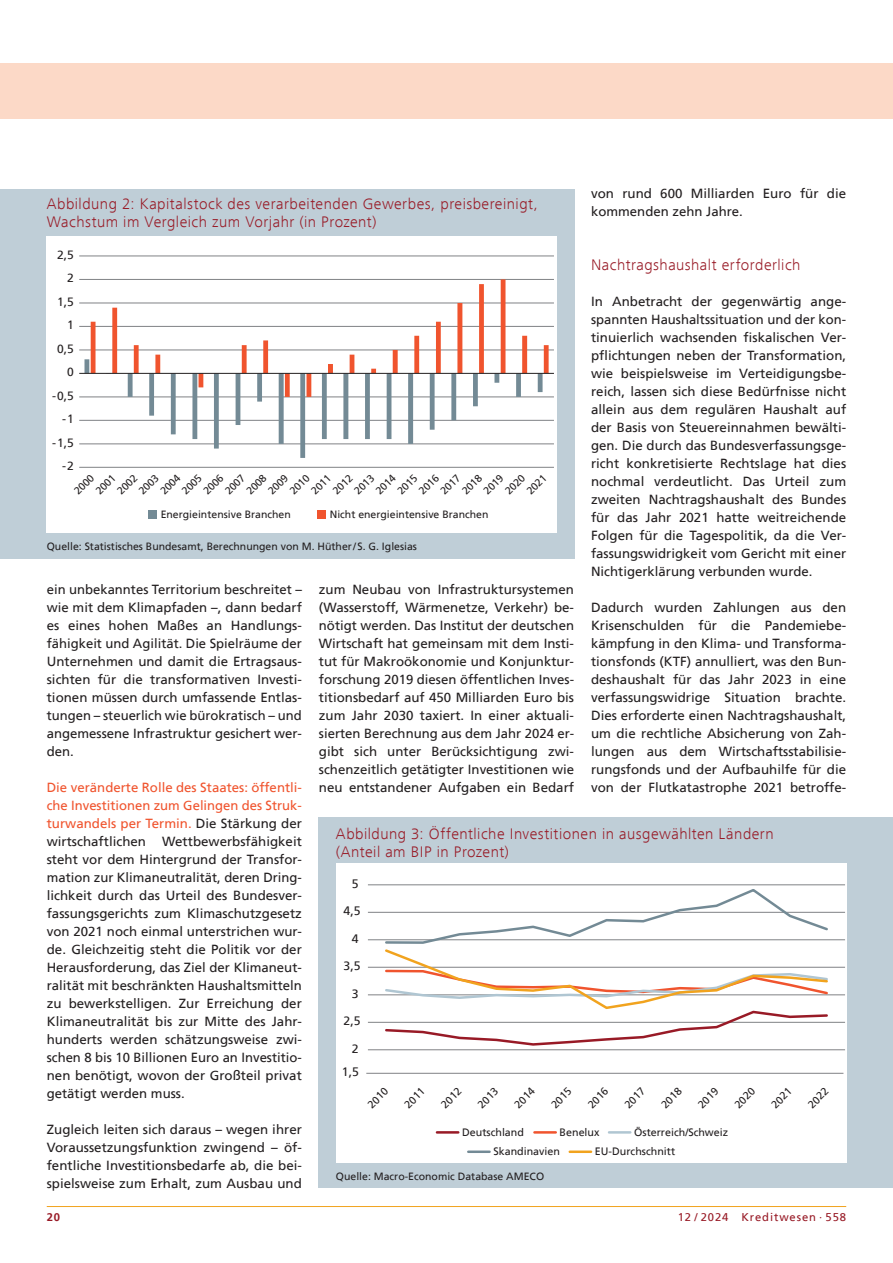
<style>
.page{position:relative;width:893px;height:1263px;background:#fff}
.page>*{position:absolute;margin:0;border:0;box-sizing:border-box;transform-origin:0 0}
.t1{font:300 15.75px/18px "Frutiger Next Com";letter-spacing:.03em;color:#981a26}
.t2{font:13.2px/18px "Frutiger";color:#231f20;text-align:justify}
.t3{font:12.3px "Frutiger";color:#231f20}
.t4{font:12px "Frutiger";color:#231f20}
.t5{font:11.25px "Frutiger";letter-spacing:.08em;color:#981a26}
.t6{font:700 11.25px "Frutiger";color:#981a26}
.t7{font:10.65px "Frutiger";color:#231f20}
.t8{font:10.5px "Frutiger";color:#231f20}
.s1{color:#f0542e}
</style>
<div class="page">
<hr style="left:47px;top:1206px;width:799px;height:1px;background:#f1a31e">
<div style="left:0;top:64px;width:893px;height:55px;background:#fcd9c7"></div>
<div style="left:0;top:189px;width:574px;height:369px;background:#bfced7"></div>
<div style="left:47px;top:236px;width:510px;height:297px;background:#fff"></div>
<hr style="left:79px;top:467px;width:475px;height:1px;background:#808285">
<hr style="left:79px;top:443px;width:475px;height:1px;background:#808285">
<hr style="left:79px;top:420px;width:475px;height:1px;background:#808285">
<hr style="left:79px;top:396px;width:475px;height:1px;background:#808285">
<hr style="left:79px;top:350px;width:475px;height:1px;background:#808285">
<hr style="left:79px;top:326px;width:475px;height:1px;background:#808285">
<hr style="left:79px;top:303px;width:475px;height:1px;background:#808285">
<hr style="left:79px;top:279px;width:475px;height:1px;background:#808285">
<hr style="left:79px;top:256px;width:475px;height:1px;background:#808285">
<svg style="left:84px;top:359px;width:459px;height:99px"></svg>
<svg style="left:91px;top:279px;width:458px;height:118px"></svg>
<hr style="left:79px;top:373px;width:475px;height:1px;background:#231f20">
<div style="left:148px;top:510px;width:9px;height:9px;background:#738a95"></div>
<div style="left:317px;top:510px;width:9px;height:9px;background:#f0542e"></div>
<div style="left:319px;top:817px;width:574px;height:371px;background:#bfced7"></div>
<div style="left:336px;top:864px;width:510px;height:299px;background:#fff"></div>
<hr style="left:368px;top:1049px;width:477px;height:1px;background:#808285">
<hr style="left:368px;top:1022px;width:477px;height:1px;background:#808285">
<hr style="left:368px;top:994px;width:477px;height:1px;background:#808285">
<hr style="left:368px;top:967px;width:477px;height:1px;background:#808285">
<hr style="left:368px;top:939px;width:477px;height:1px;background:#808285">
<hr style="left:368px;top:912px;width:477px;height:1px;background:#808285">
<hr style="left:368px;top:884px;width:477px;height:1px;background:#808285">
<hr style="left:366px;top:1073px;width:477px;height:1px;background:#808285">
<svg style="left:383px;top:889px;width:447px;height:157px"></svg>
<hr style="left:437px;top:1131px;width:21px;height:2px;background:#981a26">
<hr style="left:534px;top:1131px;width:22px;height:2px;background:#f0542e">
<hr style="left:609px;top:1131px;width:21px;height:2px;background:#b0c6d2">
<hr style="left:468px;top:1150px;width:22px;height:3px;background:#738a95">
<hr style="left:570px;top:1150px;width:21px;height:3px;background:#f1a31e">
<p class="t1" style="left:47px;top:195px;width:493px">Abbildung 2: Kapitalstock des verarbeitenden Gewerbes, preisbereinigt,<br>Wachstum im Vergleich zum Vorjahr (in Prozent)</p>
<p class="t2" style="left:591px;top:185px;width:257px">von rund 600 Milliarden Euro für die kommenden zehn Jahre.</p>
<p class="t4" style="left:57px;top:249px;width:18px">2,5</p>
<p class="t1" style="left:591px;top:256px;width:211px">Nachtragshaushalt erforderlich</p>
<p class="t2" style="left:591px;top:293px;width:257px">In Anbetracht der gegenwärtig ange&shy;spannten Haushaltssituation und der kon&shy;tinuierlich wachsenden fiskalischen Ver&shy;pflichtungen neben der Transformation, wie beispielsweise im Verteidigungsbe&shy;reich, lassen sich diese Bedürfnisse nicht allein aus dem regulären Haushalt auf der Basis von Steuereinnahmen bewälti&shy;gen. Die durch das Bundesverfassungsge&shy;richt konkretisierte Rechtslage hat dies nochmal verdeutlicht. Das Urteil zum zweiten Nachtragshaushalt des Bundes für das Jahr 2021 hatte weitreichende Folgen für die Tagespolitik, da die Ver&shy;fassungswidrigkeit vom Gericht mit einer Nichtigerklärung verbunden wurde.</p>
<p class="t2" style="left:591px;top:599px;width:257px">Dadurch wurden Zahlungen aus den Krisenschulden für die Pandemiebe&shy;kämpfung in den Klima- und Transforma&shy;tionsfonds (KTF) annulliert, was den Bun&shy;deshaushalt für das Jahr 2023 in eine verfassungswidrige Situation brachte.<br>Dies erforderte einen Nachtragshaushalt, um die rechtliche Absicherung von Zah&shy;lungen aus dem Wirtschaftsstabilisie&shy;rungsfonds und der Aufbauhilfe für die von der Flutkatastrophe 2021 betroffe-</p>
<p class="t4" style="left:67px;top:273px;width:8px">2</p>
<p class="t4" style="left:57px;top:296px;width:18px">1,5</p>
<p class="t4" style="left:67px;top:320px;width:8px">1</p>
<p class="t4" style="left:57px;top:343px;width:18px">0,5</p>
<p class="t4" style="left:67px;top:367px;width:8px">0</p>
<p class="t4" style="left:52px;top:390px;width:23px">-0,5</p>
<p class="t4" style="left:62px;top:414px;width:13px">-1</p>
<p class="t4" style="left:52px;top:437px;width:23px">-1,5</p>
<p class="t4" style="left:62px;top:460px;width:13px">-2</p>
<p class="t8" style="left:73px;top:489px;width:25px;rotate:-45deg">2000</p>
<p class="t8" style="left:94px;top:489px;width:25px;rotate:-45deg">2001</p>
<p class="t8" style="left:116px;top:489px;width:25px;rotate:-45deg">2002</p>
<p class="t8" style="left:137px;top:489px;width:25px;rotate:-45deg">2003</p>
<p class="t8" style="left:159px;top:489px;width:25px;rotate:-45deg">2004</p>
<p class="t8" style="left:180px;top:489px;width:25px;rotate:-45deg">2005</p>
<p class="t8" style="left:202px;top:489px;width:25px;rotate:-45deg">2006</p>
<p class="t8" style="left:223px;top:489px;width:25px;rotate:-45deg">2007</p>
<p class="t8" style="left:245px;top:489px;width:25px;rotate:-45deg">2008</p>
<p class="t8" style="left:266px;top:489px;width:25px;rotate:-45deg">2009</p>
<p class="t8" style="left:288px;top:489px;width:25px;rotate:-45deg">2010</p>
<p class="t8" style="left:310px;top:489px;width:25px;rotate:-45deg">2011</p>
<p class="t8" style="left:331px;top:489px;width:25px;rotate:-45deg">2012</p>
<p class="t8" style="left:353px;top:489px;width:25px;rotate:-45deg">2013</p>
<p class="t8" style="left:374px;top:489px;width:25px;rotate:-45deg">2014</p>
<p class="t8" style="left:396px;top:489px;width:25px;rotate:-45deg">2015</p>
<p class="t8" style="left:417px;top:489px;width:25px;rotate:-45deg">2016</p>
<p class="t8" style="left:439px;top:489px;width:25px;rotate:-45deg">2017</p>
<p class="t8" style="left:460px;top:489px;width:25px;rotate:-45deg">2018</p>
<p class="t8" style="left:482px;top:489px;width:25px;rotate:-45deg">2019</p>
<p class="t8" style="left:503px;top:489px;width:25px;rotate:-45deg">2020</p>
<p class="t8" style="left:525px;top:489px;width:25px;rotate:-45deg">2021</p>
<p class="t8" style="left:161px;top:509px;width:132px">Energieintensive Branchen</p>
<p class="t8" style="left:330px;top:509px;width:160px">Nicht energieintensive Branchen</p>
<p class="t8" style="left:47px;top:541px;width:372px">Quelle: Statistisches Bundesamt, Berechnungen von M. Hüther/ S. G. Iglesias</p>
<p class="t2" style="left:319px;top:581px;width:257px">zum Neubau von Infrastruktursystemen (Wasserstoff, Wärmenetze, Verkehr) be&shy;nötigt werden. Das Institut der deutschen Wirtschaft hat gemeinsam mit dem Insti&shy;tut für Makroökonomie und Konjunktur&shy;forschung 2019 diesen öffentlichen Inves&shy;titionsbedarf auf 450 Milliarden Euro bis zum Jahr 2030 taxiert. In einer aktuali&shy;sierten Berechnung aus dem Jahr 2024 er&shy;gibt sich unter Berücksichtigung zwi&shy;schenzeitlich getätigter Investitionen wie neu entstandener Aufgaben ein Bedarf</p>
<p class="t2" style="left:47px;top:581px;width:257px">ein unbekanntes Territorium beschreitet – wie mit dem Klimapfaden –, dann bedarf es eines hohen Maßes an Handlungs&shy;fähigkeit und Agilität. Die Spielräume der Unternehmen und damit die Ertragsaus&shy;sichten für die transformativen Investi&shy;tionen müssen durch umfassende Entlas&shy;tungen – steuerlich wie bürokratisch – und angemessene Infrastruktur gesichert wer&shy;den.</p>
<p class="t2" style="left:47px;top:779px;width:257px"><span class="s1">Die veränderte Rolle des Staates: öffentli&shy;che Investitionen zum Gelingen des Struk&shy;turwandels per Termin.</span> Die Stärkung der wirtschaftlichen Wettbewerbsfähigkeit steht vor dem Hintergrund der Transfor&shy;mation zur Klimaneutralität, deren Dring&shy;lichkeit durch das Urteil des Bundesver&shy;fassungsgerichts zum Klimaschutzgesetz von 2021 noch einmal unterstrichen wur&shy;de. Gleichzeitig steht die Politik vor der Herausforderung, das Ziel der Klimaneut&shy;ralität mit beschränkten Haushaltsmitteln zu bewerkstelligen. Zur Erreichung der Klimaneutralität bis zur Mitte des Jahr&shy;hunderts werden schätzungsweise zwi&shy;schen 8 bis 10 Billionen Euro an Investitio&shy;nen benötigt, wovon der Großteil privat getätigt werden muss.</p>
<p class="t2" style="left:47px;top:1121px;width:257px">Zugleich leiten sich daraus – wegen ihrer Voraussetzungsfunktion zwingend – öf&shy;fentliche Investitionsbedarfe ab, die bei&shy;spielsweise zum Erhalt, zum Ausbau und</p>
<p class="t1" style="left:336px;top:824px;width:439px">Abbildung 3: Öffentliche Investitionen in ausgewählten Ländern (Anteil am BIP in Prozent)</p>
<p class="t3" style="left:352px;top:878px;width:8px">5</p>
<p class="t3" style="left:344px;top:905px;width:19px">4,5</p>
<p class="t3" style="left:352px;top:933px;width:8px">4</p>
<p class="t3" style="left:344px;top:960px;width:19px">3,5</p>
<p class="t3" style="left:352px;top:988px;width:8px">3</p>
<p class="t3" style="left:344px;top:1015px;width:19px">2,5</p>
<p class="t3" style="left:352px;top:1043px;width:8px">2</p>
<p class="t3" style="left:342px;top:1066px;width:19px">1,5</p>
<p class="t7" style="left:366px;top:1103px;width:25px;rotate:-45deg">2010</p>
<p class="t7" style="left:403px;top:1103px;width:25px;rotate:-45deg">2011</p>
<p class="t7" style="left:439px;top:1103px;width:25px;rotate:-45deg">2012</p>
<p class="t7" style="left:476px;top:1103px;width:25px;rotate:-45deg">2013</p>
<p class="t7" style="left:513px;top:1103px;width:25px;rotate:-45deg">2014</p>
<p class="t7" style="left:550px;top:1103px;width:25px;rotate:-45deg">2015</p>
<p class="t7" style="left:586px;top:1103px;width:25px;rotate:-45deg">2016</p>
<p class="t7" style="left:623px;top:1103px;width:25px;rotate:-45deg">2017</p>
<p class="t7" style="left:660px;top:1103px;width:25px;rotate:-45deg">2018</p>
<p class="t7" style="left:696px;top:1103px;width:25px;rotate:-45deg">2019</p>
<p class="t7" style="left:733px;top:1103px;width:25px;rotate:-45deg">2020</p>
<p class="t7" style="left:770px;top:1103px;width:25px;rotate:-45deg">2021</p>
<p class="t7" style="left:806px;top:1103px;width:25px;rotate:-45deg">2022</p>
<p class="t7" style="left:462px;top:1127px;width:63px">Deutschland</p>
<p class="t7" style="left:560px;top:1127px;width:41px">Benelux</p>
<p class="t7" style="left:634px;top:1127px;width:95px">Österreich/Schweiz</p>
<p class="t7" style="left:493px;top:1146px;width:68px">Skandinavien</p>
<p class="t7" style="left:595px;top:1146px;width:82px">EU-Durchschnitt</p>
<p class="t8" style="left:336px;top:1171px;width:210px">Quelle: Macro-Economic Database AMECO</p>
<p class="t6" style="left:47px;top:1211px;width:15px">20</p>
<p class="t5" style="left:678px;top:1211px;width:170px">12 / 2024 Kreditwesen · 558</p>
</div>
